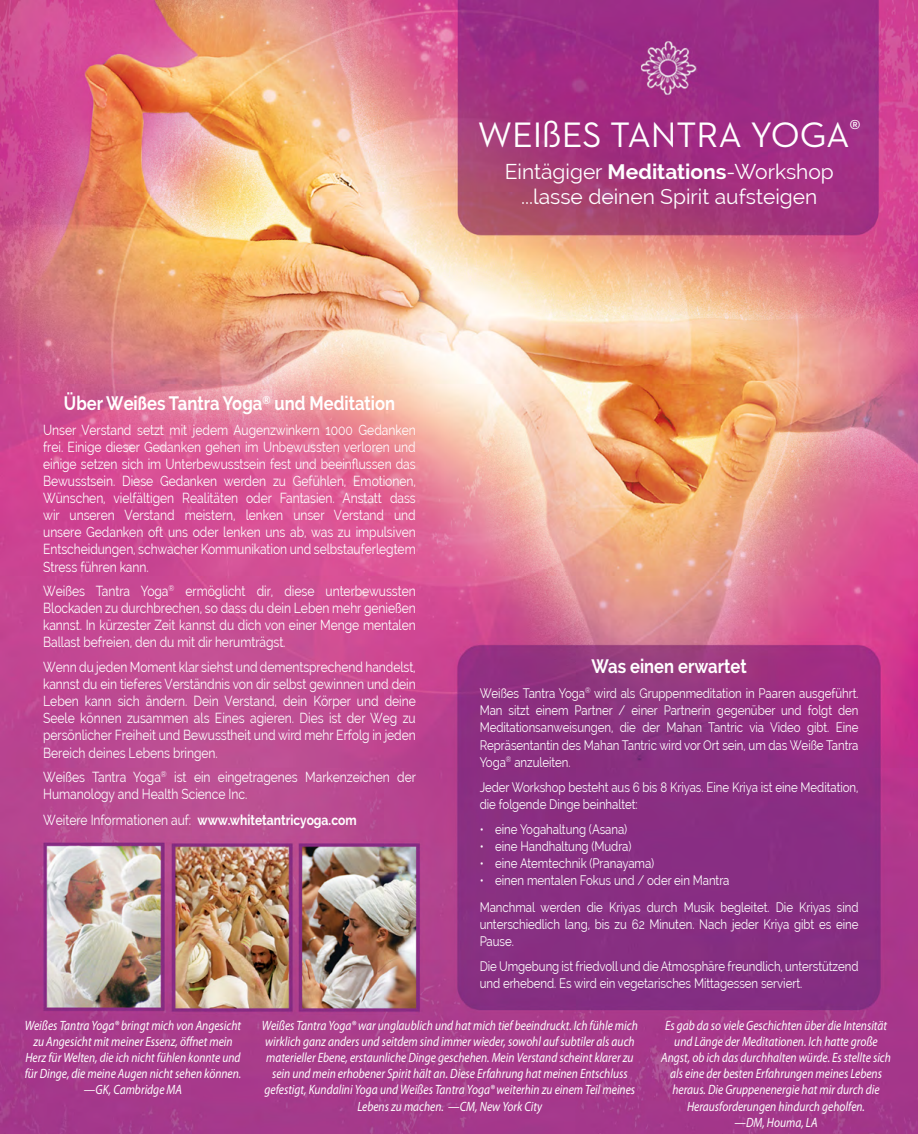
<style>
.page{position:relative;width:918px;height:1134px;background:#fff}
.page>*{position:absolute;margin:0;border:0;box-sizing:border-box;transform-origin:0 0}
.t1{font:36px "Neutraface 2 Text";color:#fff}
.t2{font:21px/25.2px "Raleway";color:#fff;text-align:center}
.t3{font:700 19.5px "Raleway";color:#fff;scale:.85 1}
.t4{font:14.25px/17.1px "Raleway";letter-spacing:-.005em;color:#fff;text-align:justify;scale:.85 1}
.t5{font:italic 13.5px/16.2px "Myriad Pro";color:#fff;text-align:center;scale:.85 1}
.t6{font:13.5px/17.2px "Raleway";letter-spacing:-.005em;color:#fff;scale:.85 1}
.s1{font-weight:700}
</style>
<div class="page">
<img style="left:0;top:0;width:918px;height:1134px">
<h1 class="t1" style="left:478px;top:112px;width:385px">WEIßES TANTRA YOGA<sup>®</sup></h1>
<h2 class="t2" style="left:505px;top:159px;width:331px">Eintägiger <span class="s1">Meditations</span>-Workshop ...lasse deinen Spirit aufsteigen</h2>
<h3 class="t3" style="left:64px;top:392px;width:391px">Über Weißes Tantra Yoga<sup>®</sup> und Meditation</h3>
<p class="t4" style="left:43px;top:421px;width:440px">Unser Verstand setzt mit jedem Augenzwinkern 1000 Gedanken frei. Einige dieser Gedanken gehen im Unbewussten verloren und einige setzen sich im Unterbewusstsein fest und beeinflussen das Bewusstsein. Diese Gedanken werden zu Gefühlen, Emotionen, Wünschen, vielfältigen Realitäten oder Fantasien. Anstatt dass wir unseren Verstand meistern, lenken unser Verstand und unsere Gedanken oft uns oder lenken uns ab, was zu impulsiven Entscheidungen, schwacher Kommunikation und selbstauferlegtem Stress führen kann.</p>
<p class="t4" style="left:43px;top:583px;width:440px">Weißes Tantra Yoga<sup>®</sup> ermöglicht dir, diese unterbewussten Blockaden zu durchbrechen, so dass du dein Leben mehr genießen kannst. In kürzester Zeit kannst du dich von einer Menge mentalen Ballast befreien, den du mit dir herumträgst.</p>
<p class="t4" style="left:43px;top:658px;width:440px">Wenn du jeden Moment klar siehst und dementsprechend handelst, kannst du ein tieferes Verständnis von dir selbst gewinnen und dein Leben kann sich ändern. Dein Verstand, dein Körper und deine Seele können zusammen als Eines agieren. Dies ist der Weg zu persönlicher Freiheit und Bewusstheit und wird mehr Erfolg in jeden Bereich deines Lebens bringen.</p>
<p class="t4" style="left:43px;top:769px;width:440px">Weißes Tantra Yoga<sup>®</sup> ist ein eingetragenes Markenzeichen der<br>Humanology and Health Science Inc.</p>
<p class="t4" style="left:43px;top:811px;width:370px">Weitere Informationen auf: <span class="s1">www.whitetantricyoga.com</span></p>
<h3 class="t3" style="left:592px;top:655px;width:184px">Was einen erwartet</h3>
<p class="t6" style="left:480px;top:685px;width:447px;text-align:justify">Weißes Tantra Yoga<sup>®</sup> wird als Gruppenmeditation in Paaren ausgeführt.<br>Man sitzt einem Partner / einer Partnerin gegenüber und folgt den Meditationsanweisungen, die der Mahan Tantric via Video gibt. Eine Repräsentantin des Mahan Tantric wird vor Ort sein, um das Weiße Tantra Yoga<sup>®</sup> anzuleiten.</p>
<p class="t6" style="left:480px;top:778px;width:447px">Jeder Workshop besteht aus 6 bis 8 Kriyas. Eine Kriya ist eine Meditation, die folgende Dinge beinhaltet:</p>
<p class="t6" style="left:480px;top:820px;width:175px">• eine Yogahaltung (Asana)</p>
<p class="t6" style="left:480px;top:838px;width:180px">• eine Handhaltung (Mudra)</p>
<p class="t6" style="left:480px;top:855px;width:207px">• eine Atemtechnik (Pranayama)</p>
<p class="t6" style="left:480px;top:868px;width:447px;line-height:26.2px">• einen mentalen Fokus und / oder ein Mantra<br>Manchmal werden die Kriyas durch Musik begleitet. Die Kriyas sind</p>
<p class="t6" style="left:480px;top:916px;width:447px">unterschiedlich lang, bis zu 62 Minuten. Nach jeder Kriya gibt es eine<br>Pause.</p>
<p class="t6" style="left:480px;top:958px;width:447px">Die Umgebung ist friedvoll und die Atmosphäre freundlich, unterstützend und erhebend. Es wird ein vegetarisches Mittagessen serviert.</p>
<p class="t5" style="left:25px;top:1017px;width:256px">Weißes Tantra Yoga® bringt mich von Angesicht zu Angesicht mit meiner Essenz, öffnet mein Herz für Welten, die ich nicht fühlen konnte und für Dinge, die meine Augen nicht sehen können. —GK, Cambridge MA</p>
<p class="t5" style="left:661px;top:1017px;width:272px">Es gab da so viele Geschichten über die Intensität und Länge der Meditationen. Ich hatte große Angst, ob ich das durchhalten würde. Es stellte sich als eine der besten Erfahrungen meines Lebens heraus. Die Gruppenenergie hat mir durch die Herausforderungen hindurch geholfen.<br>—DM, Houma, LA</p>
<p class="t5" style="left:262px;top:1017px;width:444px">Weißes Tantra Yoga® war unglaublich und hat mich tief beeindruckt. Ich fühle mich wirklich ganz anders und seitdem sind immer wieder, sowohl auf subtiler als auch materieller Ebene, erstaunliche Dinge geschehen. Mein Verstand scheint klarer zu sein und mein erhobener Spirit hält an. Diese Erfahrung hat meinen Entschluss gefestigt, Kundalini Yoga und Weißes Tantra Yoga® weiterhin zu einem Teil meines Lebens zu machen. —CM, New York City</p>
</div>
